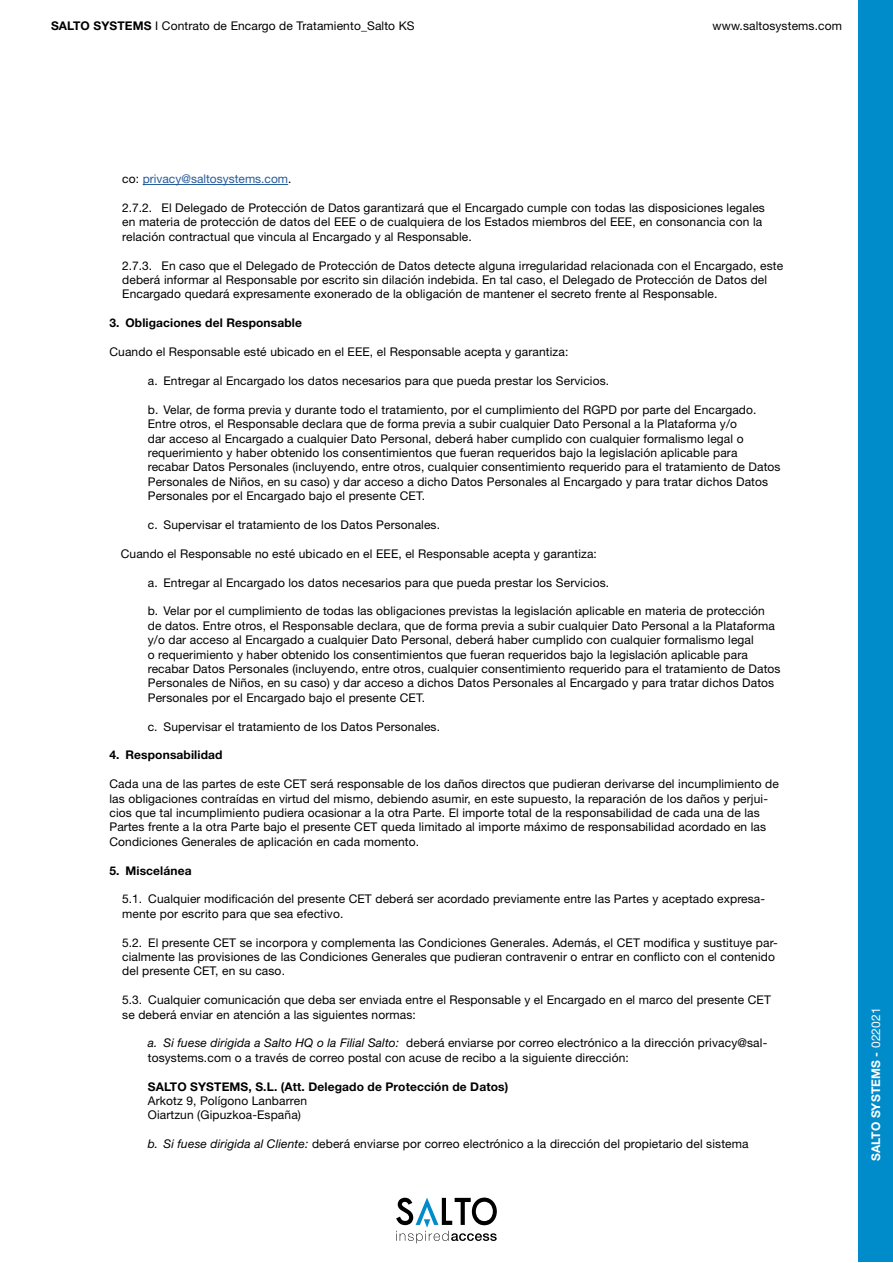
<style>
.page{position:relative;width:893px;height:1263px;background:#fff}
.page>*{position:absolute;margin:0;border:0;box-sizing:border-box;transform-origin:0 0}
.t1{font:12px/14.4px "Helvetica Neue LT Std";letter-spacing:.01em;color:#000}
.t2{font:700 12px "Helvetica Neue LT Std";letter-spacing:.01em;color:#000}
.t3{font:12px "Helvetica Neue LT Std";color:#275b9b}
.t4{font:700 12px "Helvetica Neue LT Std";letter-spacing:.01em;color:#fff}
.s1{font-weight:700}
.s2{color:#000}
.s3{font-style:italic}
.s4{font-weight:400}
</style>
<div class="page">
<hr style="left:0;top:1px;width:1px;height:1261px;background:#008bcb">
<div style="left:859px;top:1px;width:34px;height:1261px;background:#008bcb"></div>
<svg style="left:396px;top:1197px;width:101px;height:46px"></svg>
<hr style="left:143px;top:184px;width:145px;height:1px;background:#275b9b">
<p class="t1" style="left:51px;top:18px;width:365px"><span class="s1">SALTO SYSTEMS</span> I Contrato de Encargo de Tratamiento_Salto KS</p>
<p class="t1" style="left:713px;top:19px;width:131px">www.saltosystems.com</p>
<p class="t3" style="left:122px;top:172px;width:171px"><span class="s2">co:</span> privacy@saltosystems.com<span class="s2">.</span></p>
<p class="t1" style="left:122px;top:200px;width:644px">2.7.2. El Delegado de Protección de Datos garantizará que el Encargado cumple con todas las disposiciones legales en materia de protección de datos del EEE o de cualquiera de los Estados miembros del EEE, en consonancia con la relación contractual que vincula al Encargado y al Responsable.</p>
<p class="t1" style="left:122px;top:258px;width:662px">2.7.3. En caso que el Delegado de Protección de Datos detecte alguna irregularidad relacionada con el Encargado, este deberá informar al Responsable por escrito sin dilación indebida. En tal caso, el Delegado de Protección de Datos del<br>Encargado quedará expresamente exonerado de la obligación de mantener el secreto frente al Responsable.</p>
<p class="t2" style="left:109px;top:316px;width:194px">3. Obligaciones del Responsable</p>
<p class="t1" style="left:109px;top:344px;width:460px">Cuando el Responsable esté ubicado en el EEE, el Responsable acepta y garantiza:</p>
<p class="t1" style="left:148px;top:373px;width:463px">a. Entregar al Encargado los datos necesarios para que pueda prestar los Servicios.</p>
<p class="t1" style="left:148px;top:402px;width:634px">b. Velar, de forma previa y durante todo el tratamiento, por el cumplimiento del RGPD por parte del Encargado.<br>Entre otros, el Responsable declara que de forma previa a subir cualquier Dato Personal a la Plataforma y/o<br>dar acceso al Encargado a cualquier Dato Personal, deberá haber cumplido con cualquier formalismo legal o requerimiento y haber obtenido los consentimientos que fueran requeridos bajo la legislación aplicable para recabar Datos Personales (incluyendo, entre otros, cualquier consentimiento requerido para el tratamiento de Datos Personales de Niños, en su caso) y dar acceso a dicho Datos Personales al Encargado y para tratar dichos Datos Personales por el Encargado bajo el presente CET.</p>
<p class="t1" style="left:148px;top:517px;width:294px">c. Supervisar el tratamiento de los Datos Personales.</p>
<p class="t1" style="left:121px;top:546px;width:478px">Cuando el Responsable no esté ubicado en el EEE, el Responsable acepta y garantiza:</p>
<p class="t1" style="left:148px;top:575px;width:463px">a. Entregar al Encargado los datos necesarios para que pueda prestar los Servicios.</p>
<p class="t1" style="left:148px;top:604px;width:634px">b. Velar por el cumplimiento de todas las obligaciones previstas la legislación aplicable en materia de protección de datos. Entre otros, el Responsable declara, que de forma previa a subir cualquier Dato Personal a la Plataforma y/o dar acceso al Encargado a cualquier Dato Personal, deberá haber cumplido con cualquier formalismo legal<br>o requerimiento y haber obtenido los consentimientos que fueran requeridos bajo la legislación aplicable para recabar Datos Personales (incluyendo, entre otros, cualquier consentimiento requerido para el tratamiento de Datos Personales de Niños, en su caso) y dar acceso a dichos Datos Personales al Encargado y para tratar dichos Datos Personales por el Encargado bajo el presente CET.</p>
<p class="t1" style="left:148px;top:719px;width:294px">c. Supervisar el tratamiento de los Datos Personales.</p>
<p class="t2" style="left:109px;top:748px;width:114px">4. Responsabilidad</p>
<p class="t1" style="left:109px;top:776px;width:671px">Cada una de las partes de este CET será responsable de los daños directos que pudieran derivarse del incumplimiento de las obligaciones contraídas en virtud del mismo, debiendo asumir, en este supuesto, la reparación de los daños y perjui&shy;cios que tal incumplimiento pudiera ocasionar a la otra Parte. El importe total de la responsabilidad de cada una de las Partes frente a la otra Parte bajo el presente CET queda limitado al importe máximo de responsabilidad acordado en las Condiciones Generales de aplicación en cada momento.</p>
<p class="t2" style="left:109px;top:863px;width:84px">5. Miscelánea</p>
<p class="t1" style="left:122px;top:892px;width:644px">5.1. Cualquier modificación del presente CET deberá ser acordado previamente entre las Partes y aceptado expresa&shy;mente por escrito para que sea efectivo.</p>
<p class="t1" style="left:122px;top:935px;width:657px">5.2. El presente CET se incorpora y complementa las Condiciones Generales. Además, el CET modifica y sustituye par&shy;cialmente las provisiones de las Condiciones Generales que pudieran contravenir o entrar en conflicto con el contenido del presente CET, en su caso.</p>
<p class="t1" style="left:122px;top:992px;width:650px">5.3. Cualquier comunicación que deba ser enviada entre el Responsable y el Encargado en el marco del presente CET se deberá enviar en atención a las siguientes normas:</p>
<p class="t1" style="left:148px;top:1036px;width:621px"><span class="s3">a. Si fuese dirigida a Salto HQ o la Filial Salto:</span> deberá enviarse por correo electrónico a la dirección privacy@sal&shy;tosystems.com o a través de correo postal con acuse de recibo a la siguiente dirección:</p>
<p class="t2" style="left:148px;top:1079px;width:362px">SALTO SYSTEMS, S.L. (Att. Delegado de Protección de Datos)</p>
<p class="t1" style="left:148px;top:1093px;width:161px">Arkotz 9, Polígono Lanbarren<br>Oiartzun (Gipuzkoa-España)</p>
<p class="t1" style="left:148px;top:1136px;width:602px"><span class="s3">b. Si fuese dirigida al Cliente:</span> deberá enviarse por correo electrónico a la dirección del propietario del sistema</p>
<p class="t4" style="left:868px;top:1161px;width:155px;rotate:-90deg">SALTO SYSTEMS - <span class="s4">022021</span></p>
</div>
